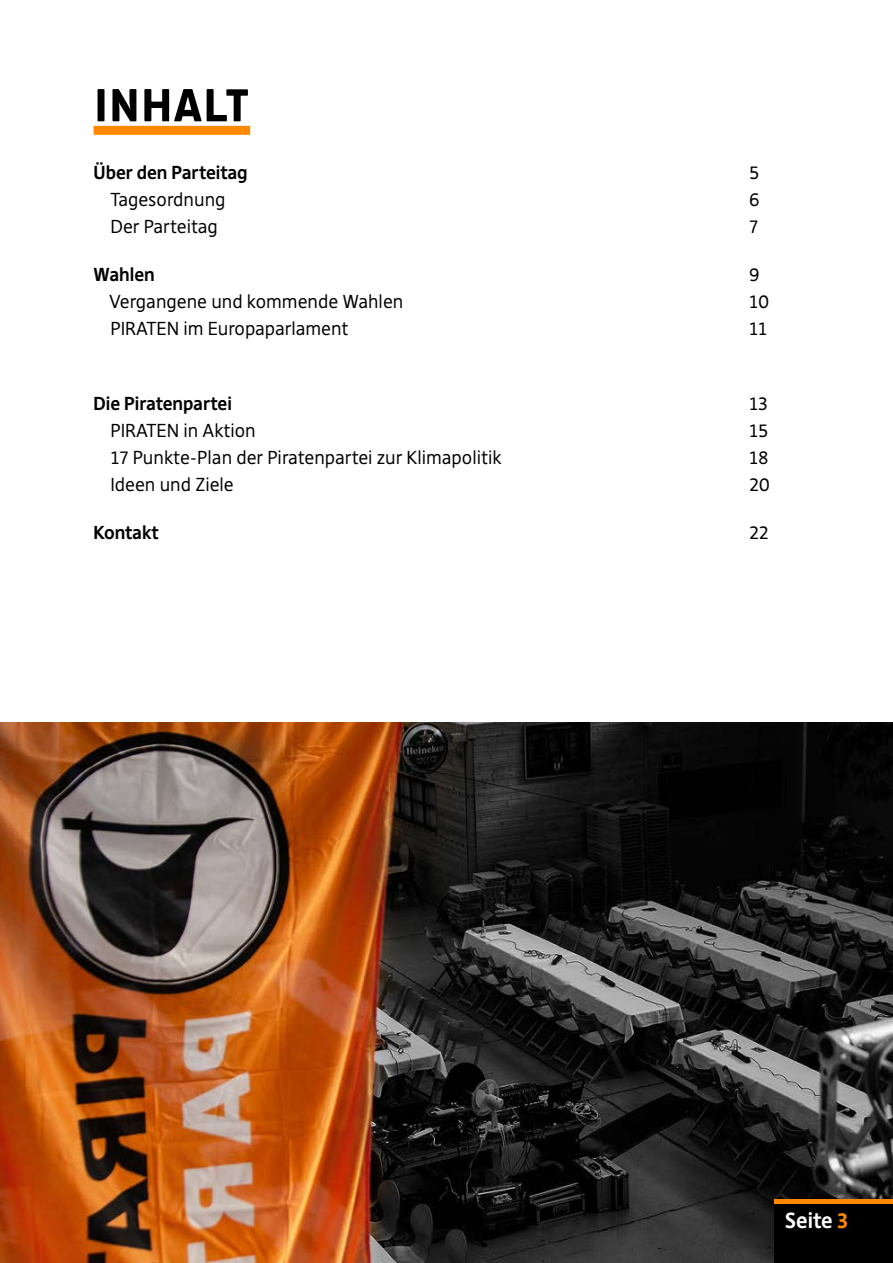
<style>
.page{position:relative;width:893px;height:1263px;background:#fff}
.page>*{position:absolute;margin:0;border:0;box-sizing:border-box;transform-origin:0 0}
.t1{font:700 51px "Politics Head";color:#000}
.t2{font:700 21px "Deja Rip";color:#fff}
.t3{font:18px/27px "Deja Rip";color:#000}
.t4{font:700 18px "Deja Rip";color:#000}
.s1{color:#f80}
</style>
<div class="page">
<div style="left:94px;top:126px;width:156px;height:9px;background:#f80"></div>
<div style="left:98px;top:89px;width:7px;height:32px;border:1px solid #fff"></div>
<img style="left:0;top:723px;width:893px;height:540px">
<div style="left:774px;top:1203px;width:119px;height:60px;background:#000"></div>
<hr style="left:774px;top:1199px;width:119px;height:4px;background:#f80">
<h1 class="t1" style="left:94px;top:82px;width:158px">Inhalt</h1>
<p class="t4" style="left:94px;top:162px;width:156px">Über den Parteitag</p>
<p class="t3" style="left:110px;top:186px;width:117px">Tagesordnung<br>Der Parteitag</p>
<p class="t4" style="left:94px;top:263px;width:63px">Wahlen</p>
<p class="t3" style="left:109px;top:288px;width:296px">Vergangene und kommende Wahlen<br>PIRATEN im Europaparlament</p>
<p class="t4" style="left:94px;top:392px;width:140px">Die Piratenpartei</p>
<p class="t3" style="left:110px;top:417px;width:393px">PIRATEN in Aktion<br>17 Punkte-Plan der Piratenpartei zur Klimapolitik<br>Ideen und Ziele</p>
<p class="t3" style="left:749px;top:159px;width:12px;text-align:justify">5<br>6<br>7</p>
<p class="t3" style="left:749px;top:261px;width:22px">9<br>10<br>11</p>
<p class="t3" style="left:749px;top:390px;width:23px">13<br>15<br>18<br>20</p>
<p class="t4" style="left:94px;top:521px;width:67px">Kontakt</p>
<p class="t3" style="left:749px;top:519px;width:21px">22</p>
<p class="t2" style="left:785px;top:1207px;width:65px">Seite <span class="s1">3</span></p>
</div>
